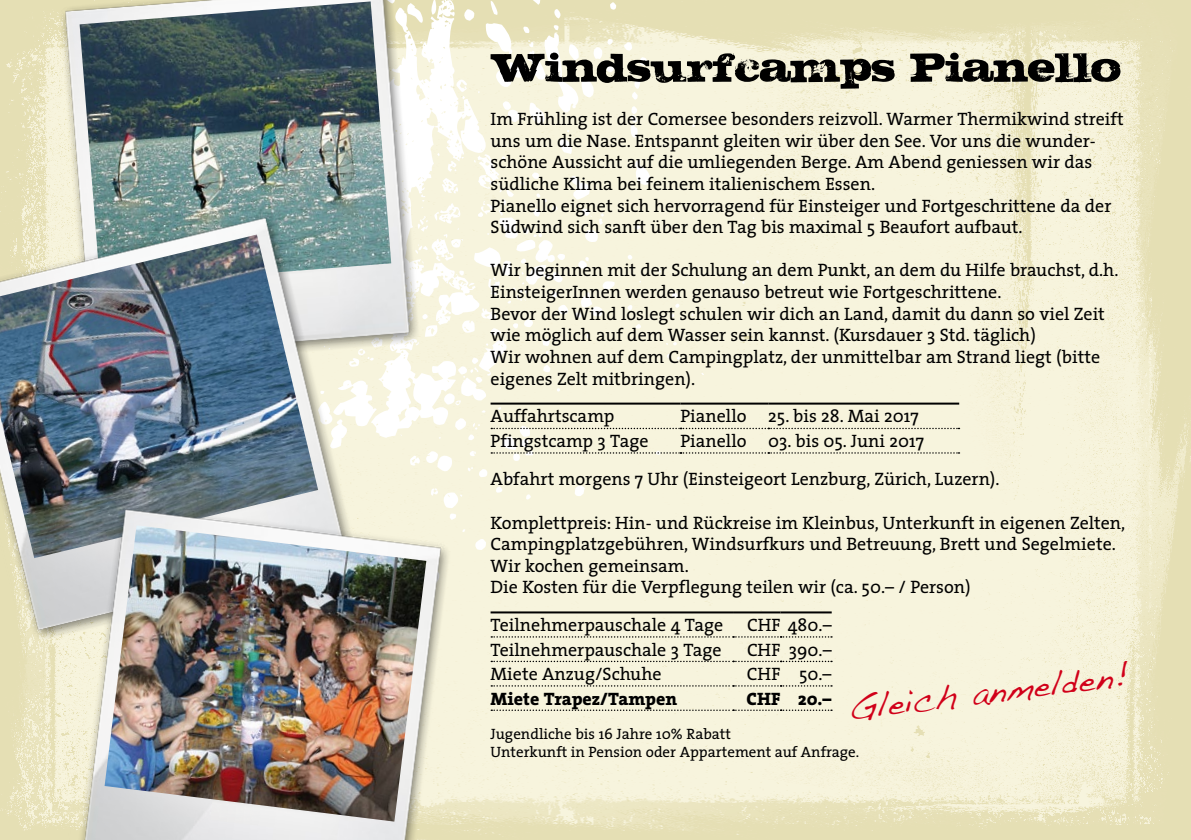
<style>
.page{position:relative;width:1191px;height:840px;background:#fff}
.page>*{position:absolute;margin:0;border:0;box-sizing:border-box;transform-origin:0 0}
.t1{font:50px "Goofy Steak";color:#000}
.t2{font:34px "Handwriting Dakota";color:#d10019}
.t3{font:18px/21.6px "The Serif";color:#000}
.t4{font:800 18px "The Serif";color:#000}
.t5{font:15px/18px "The Serif";color:#000}
</style>
<div class="page">
<img style="left:0;top:0;width:1191px;height:839px">
<svg style="left:374px;top:0;width:385px;height:584px;background:#f6f3dd"></svg>
<svg style="left:491px;top:427px;width:468px;height:2px"></svg>
<hr style="left:490px;top:402px;width:190px;height:2px;background:#000">
<hr style="left:680px;top:402px;width:88px;height:2px;background:#000">
<hr style="left:768px;top:402px;width:191px;height:2px;background:#000">
<svg style="left:491px;top:452px;width:468px;height:1px"></svg>
<svg style="left:491px;top:636px;width:341px;height:1px"></svg>
<hr style="left:490px;top:611px;width:243px;height:2px;background:#000">
<hr style="left:733px;top:611px;width:47px;height:2px;background:#000">
<hr style="left:780px;top:611px;width:51px;height:2px;background:#000">
<svg style="left:491px;top:660px;width:341px;height:1px"></svg>
<svg style="left:491px;top:684px;width:341px;height:2px"></svg>
<svg style="left:491px;top:709px;width:341px;height:1px"></svg>
<img style="left:43px;top:0;width:390px;height:381px">
<img style="left:80px;top:1px;width:311px;height:285px">
<img style="left:0;top:191px;width:374px;height:465px">
<img style="left:0;top:234px;width:318px;height:324px">
<img style="left:63px;top:485px;width:402px;height:354px">
<img style="left:105px;top:525px;width:321px;height:296px">
<h1 class="t1" style="left:490px;top:37px;width:632px">Windsurfcamps Pianello</h1>
<p class="t3" style="left:490px;top:108px;width:634px">Im Frühling ist der Comersee besonders reizvoll. Warmer Thermikwind streift uns um die Nase. Entspannt gleiten wir über den See. Vor uns die wunder&shy;schöne Aussicht auf die umliegenden Berge. Am Abend geniessen wir das südliche Klima bei feinem italienischem Essen.<br>Pianello eignet sich hervorragend für Einsteiger und Fortgeschrittene da der Südwind sich sanft über den Tag bis maximal 5 Beaufort aufbaut.</p>
<p class="t3" style="left:490px;top:259px;width:629px">Wir beginnen mit der Schulung an dem Punkt, an dem du Hilfe brauchst, d.h.<br>EinsteigerInnen werden genauso betreut wie Fortgeschrittene.<br>Bevor der Wind loslegt schulen wir dich an Land, damit du dann so viel Zeit wie möglich auf dem Wasser sein kannst. (Kursdauer 3 Std. täglich)<br>Wir wohnen auf dem Campingplatz, der unmittelbar am Strand liegt (bitte eigenes Zelt mitbringen).</p>
<p class="t3" style="left:490px;top:405px;width:125px">Auffahrtscamp</p>
<p class="t3" style="left:680px;top:405px;width:240px">Pianello 25. bis 28. Mai 2017</p>
<p class="t3" style="left:490px;top:429px;width:159px">Pfingstcamp 3 Tage</p>
<p class="t3" style="left:490px;top:421px;width:510px;line-height:38px;text-indent:190px">Pianello 03. bis 05. Juni 2017<br>Abfahrt morgens 7 Uhr (Einsteigeort Lenzburg, Zürich, Luzern).</p>
<p class="t3" style="left:490px;top:511px;width:636px">Komplettpreis: Hin- und Rückreise im Kleinbus, Unterkunft in eigenen Zelten, Campingplatzgebühren, Windsurfkurs und Betreuung, Brett und Segelmiete.<br>Wir kochen gemeinsam.<br>Die Kosten für die Verpflegung teilen wir (ca. 50.– / Person)</p>
<p class="t3" style="left:490px;top:613px;width:234px">Teilnehmerpauschale 4 Tage</p>
<p class="t3" style="left:747px;top:613px;width:86px">CHF 480.–</p>
<p class="t3" style="left:490px;top:638px;width:233px">Teilnehmerpauschale 3 Tage</p>
<p class="t3" style="left:747px;top:638px;width:86px">CHF 390.–</p>
<p class="t3" style="left:490px;top:662px;width:173px">Miete Anzug/Schuhe</p>
<p class="t3" style="left:747px;top:662px;width:86px">CHF 50.–</p>
<p class="t4" style="left:490px;top:683px;width:188px">Miete Trapez/Tampen</p>
<p class="t4" style="left:746px;top:683px;width:86px">CHF 20.–</p>
<p class="t5" style="left:490px;top:724px;width:370px">Jugendliche bis 16 Jahre 10% Rabatt<br>Unterkunft in Pension oder Appartement auf Anfrage.</p>
<h2 class="t2" style="left:846px;top:688px;width:284px;rotate:-7deg">Gleich anmelden!</h2>
</div>
